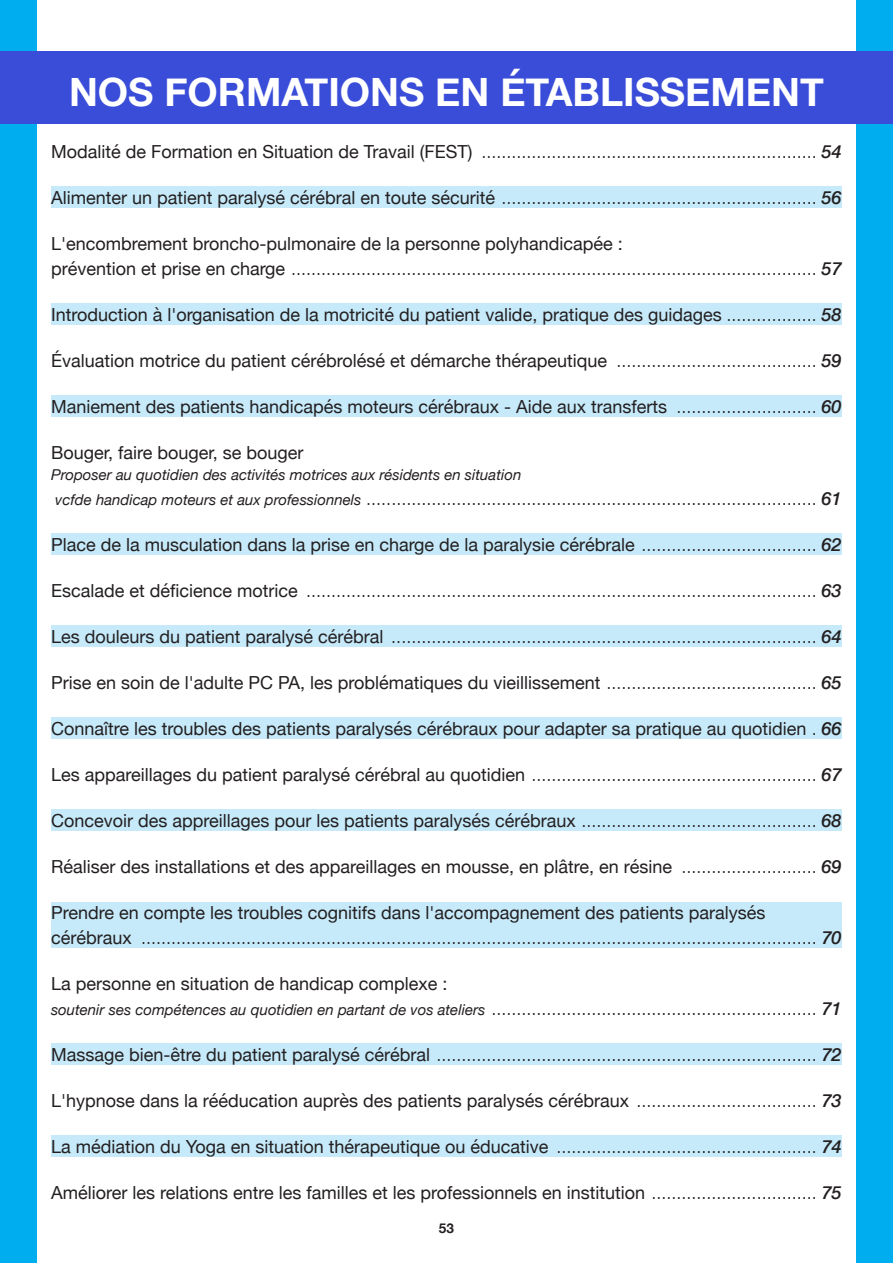
<style>
.page{position:relative;width:893px;height:1263px;background:#fff}
.page>*{position:absolute;margin:0;border:0;box-sizing:border-box;transform-origin:0 0}
.t1{font:700 39px "Helvetica Neue";color:#fff}
.t2{font:300 18px/24.8px "Helvetica Neue";color:#231f20}
.t3{font:18px "Helvetica Neue";color:#231f20}
.t4{font:italic 15px "Helvetica Neue";color:#231f20}
.t5{font:700 13.5px "Helvetica Neue";color:#231f20}
.s1{font-weight:400}
.s2{font-weight:500;font-style:italic}
.s3{font-weight:300}
.s4{font-weight:400;font-style:italic;font-size:15px}
</style>
<div class="page">
<div style="left:857px;top:0;width:36px;height:1263px;background:#00aeef"></div>
<div style="left:0;top:0;width:36px;height:1263px;background:#00aeef"></div>
<div style="left:0;top:51px;width:893px;height:72px;background:#394dd9"></div>
<div style="left:51px;top:186px;width:791px;height:22px;background:#c6eafa"></div>
<div style="left:51px;top:303px;width:791px;height:22px;background:#c6eafa"></div>
<div style="left:51px;top:395px;width:791px;height:22px;background:#c6eafa"></div>
<div style="left:51px;top:533px;width:791px;height:22px;background:#c6eafa"></div>
<div style="left:51px;top:625px;width:791px;height:22px;background:#c6eafa"></div>
<div style="left:51px;top:718px;width:791px;height:21px;background:#c6eafa"></div>
<div style="left:51px;top:810px;width:791px;height:21px;background:#c6eafa"></div>
<div style="left:51px;top:902px;width:791px;height:46px;background:#c6eafa"></div>
<div style="left:51px;top:1043px;width:791px;height:22px;background:#c6eafa"></div>
<div style="left:51px;top:1135px;width:791px;height:22px;background:#c6eafa"></div>
<h1 class="t1" style="left:69px;top:62px;width:756px">NOS FORMATIONS EN ÉTABLISSEMENT</h1>
<p class="t2" style="left:51px;top:138px;width:792px"><span class="s1">Modalité de Formation en Situation de Travail (FEST)</span> ................................................................... <span class="s2">54</span></p>
<p class="t2" style="left:51px;top:184px;width:792px"><span class="s1">Alimenter un patient paralysé cérébral en toute sécurité</span> ............................................................... <span class="s2">56</span></p>
<p class="t2" style="left:51px;top:230px;width:792px"><span class="s1">L'encombrement broncho-pulmonaire de la personne polyhandicapée :<br>prévention et prise en charge</span> ......................................................................................................... <span class="s2">57</span></p>
<p class="t3" style="left:51px;top:301px;width:792px">Introduction à l'organisation de la motricité du patient valide, pratique des guidages <span class="s3">..................</span> <span class="s2">58</span></p>
<p class="t3" style="left:51px;top:347px;width:792px">Évaluation motrice du patient cérébrolésé et démarche thérapeutique <span class="s3">........................................</span> <span class="s2">59</span></p>
<p class="t3" style="left:51px;top:393px;width:792px">Maniement des patients handicapés moteurs cérébraux - Aide aux transferts <span class="s3">............................</span> <span class="s2">60</span></p>
<p class="t3" style="left:51px;top:440px;width:254px">Bouger, faire bouger, se bouger</p>
<p class="t4" style="left:51px;top:464px;width:472px">Proposer au quotidien des activités motrices aux résidents en situation</p>
<p class="t2" style="left:55px;top:485px;width:788px"><span class="s4">vcfde handicap moteurs et aux professionnels</span> .......................................................................................... <span class="s2">61</span></p>
<p class="t3" style="left:51px;top:532px;width:792px">Place de la musculation dans la prise en charge de la paralysie cérébrale <span class="s3">...................................</span> <span class="s2">62</span></p>
<p class="t2" style="left:51px;top:577px;width:792px"><span class="s1">Escalade et déficience motrice</span> ...................................................................................................... <span class="s2">63</span></p>
<p class="t2" style="left:51px;top:623px;width:792px"><span class="s1">Les douleurs du patient paralysé cérébral</span> ..................................................................................... <span class="s2">64</span></p>
<p class="t3" style="left:51px;top:670px;width:792px">Prise en soin de l'adulte PC PA, les problématiques du vieillissement <span class="s3">..........................................</span> <span class="s2">65</span></p>
<p class="t3" style="left:51px;top:716px;width:792px">Connaître les troubles des patients paralysés cérébraux pour adapter sa pratique au quotidien <span class="s3">.</span> <span class="s2">66</span></p>
<p class="t2" style="left:51px;top:761px;width:792px"><span class="s1">Les appareillages du patient paralysé cérébral au quotidien</span> ......................................................... <span class="s2">67</span></p>
<p class="t3" style="left:51px;top:808px;width:792px">Concevoir des appreillages pour les patients paralysés cérébraux <span class="s3">...............................................</span> <span class="s2">68</span></p>
<p class="t3" style="left:51px;top:854px;width:792px">Réaliser des installations et des appareillages en mousse, en plâtre, en résine <span class="s3">...........................</span> <span class="s2">69</span></p>
<p class="t2" style="left:51px;top:899px;width:792px"><span class="s1">Prendre en compte les troubles cognitifs dans l'accompagnement des patients paralysés cérébraux</span> ....................................................................................................................................... <span class="s2">70</span></p>
<p class="t2" style="left:51px;top:970px;width:792px"><span class="s1">La personne en situation de handicap complexe :<br></span><span class="s4">soutenir ses compétences au quotidien en partant de vos ateliers</span> ................................................................. <span class="s2">71</span></p>
<p class="t2" style="left:51px;top:1041px;width:792px"><span class="s1">Massage bien-être du patient paralysé cérébral</span> ............................................................................ <span class="s2">72</span></p>
<p class="t3" style="left:51px;top:1088px;width:792px">L'hypnose dans la rééducation auprès des patients paralysés cérébraux <span class="s3">....................................</span> <span class="s2">73</span></p>
<p class="t3" style="left:51px;top:1134px;width:792px">La médiation du Yoga en situation thérapeutique ou éducative <span class="s3">....................................................</span> <span class="s2">74</span></p>
<p class="t3" style="left:51px;top:1180px;width:792px">Améliorer les relations entre les familles et les professionnels en institution <span class="s3">.................................</span> <span class="s2">75</span></p>
<p class="t5" style="left:439px;top:1218px;width:17px">53</p>
</div>
